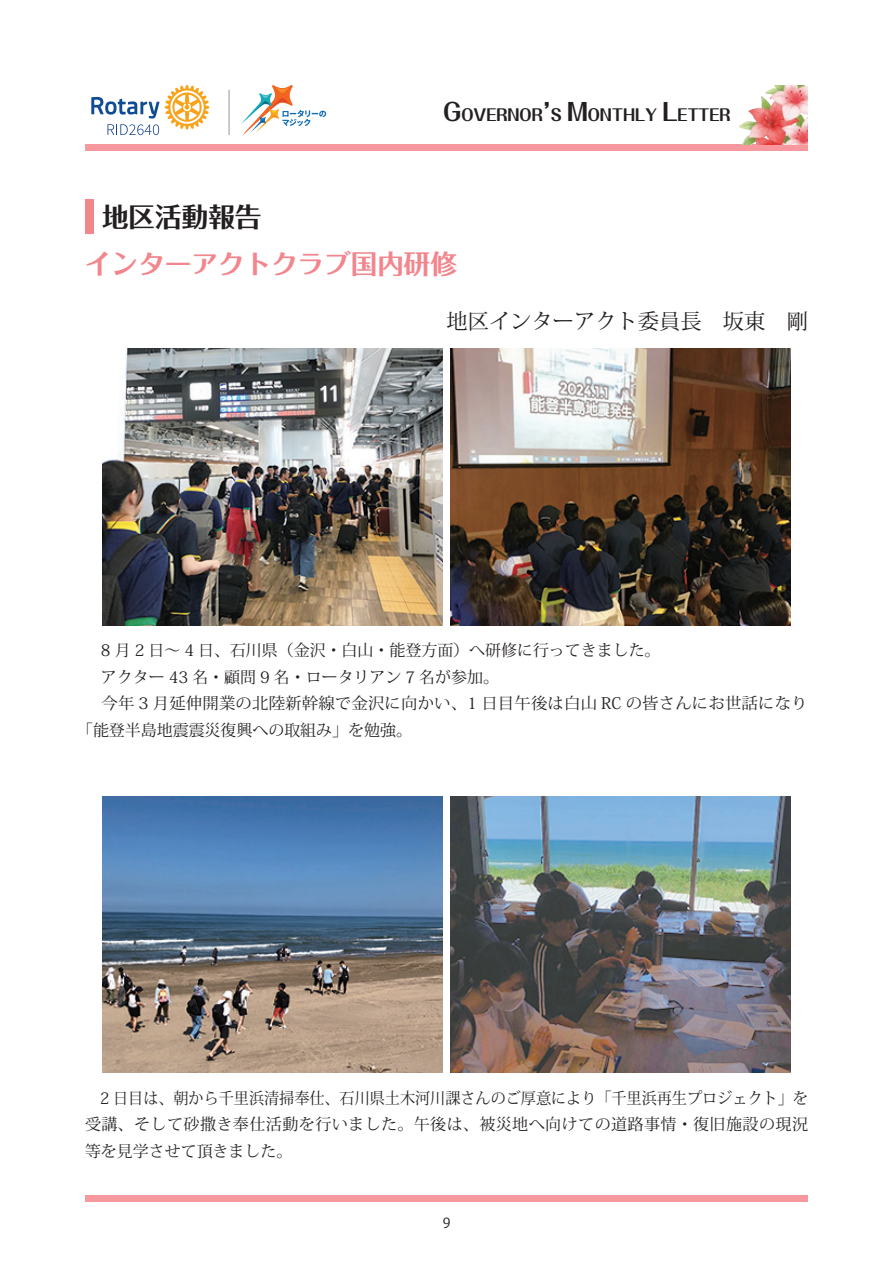
<style>
.page{position:relative;width:893px;height:1263px;background:#fff}
.page>*{position:absolute;margin:0;border:0;box-sizing:border-box;transform-origin:0 0}
.t1{font:700 26.55px "Folk Pro";color:#f3858d}
.t2{font:700 26.55px "Folk Pro";color:#231f20}
.t3{font:21.3px "Koz Min Pr 6 N";color:#231f20}
.t4{font:15.9px "Koz Min Pr 6 N";letter-spacing:.01em;color:#231f20}
.t5{font:15.9px/26.5px "Koz Min Pr 6 N";letter-spacing:.01em;color:#231f20;text-align:justify;scale:.95 1}
.t6{font:700 15.9px "Folk Pro";color:#231f20}
.t7{font:13.8px "Koz Go Pr 6 N";color:#231f20}
.s1{font-size:23.85px}
</style>
<div class="page">
<div style="left:85px;top:1195px;width:723px;height:6px;background:#f6989d"></div>
<div style="left:85px;top:145px;width:723px;height:6px;background:#f6989d"></div>
<svg style="left:241px;top:85px;width:85px;height:50px"></svg>
<hr style="left:229px;top:90px;width:1px;height:45px;background:#939598">
<img style="left:737px;top:85px;width:71px;height:60px">
<svg style="left:91px;top:97px;width:68px;height:38px"></svg>
<svg style="left:165px;top:85px;width:44px;height:45px"></svg>
<div style="left:85px;top:200px;width:9px;height:34px;background:#f3858d"></div>
<img style="left:102px;top:349px;width:340px;height:276px">
<img style="left:451px;top:349px;width:340px;height:276px">
<img style="left:102px;top:796px;width:340px;height:277px">
<img style="left:451px;top:796px;width:340px;height:277px">
<p class="t6" style="left:443px;top:101px;width:289px"><span class="s1">G</span>OVERNOR<span class="s1">’</span>S <span class="s1">M</span>ONTHLY <span class="s1">L</span>ETTER</p>
<h1 class="t2" style="left:102px;top:194px;width:161px">地区活動報告</h1>
<h1 class="t1" style="left:85px;top:241px;width:374px">インターアクトクラブ国内研修</h1>
<h2 class="t3" style="left:446px;top:309px;width:363px">地区インターアクト委員長　坂東　剛</h2>
<p class="t4" style="left:101px;top:641px;width:561px">8 月 2 日～ 4 日、石川県（金沢・白山・能登方面）へ研修に行ってきました。</p>
<p class="t4" style="left:101px;top:668px;width:399px">アクター 43 名・顧問 9 名・ロータリアン 7 名が参加。</p>
<p class="t4" style="left:101px;top:694px;width:708px">今年 3 月延伸開業の北陸新幹線で金沢に向かい、1 日目午後は白山 RC の皆さんにお世話になり</p>
<p class="t4" style="left:77px;top:721px;width:336px">「能登半島地震震災復興への取組み」を勉強。</p>
<p class="t5" style="left:85px;top:1085px;width:763px;text-indent:15px">2 日目は、朝から千里浜清掃奉仕、石川県土木河川課さんのご厚意により「千里浜再生プロジェクト」を受講、そして砂撒き奉仕活動を行いました。午後は、被災地へ向けての道路事情・復旧施設の現況等を見学させて頂きました。</p>
<p class="t7" style="left:443px;top:1215px;width:9px">9</p>
</div>
